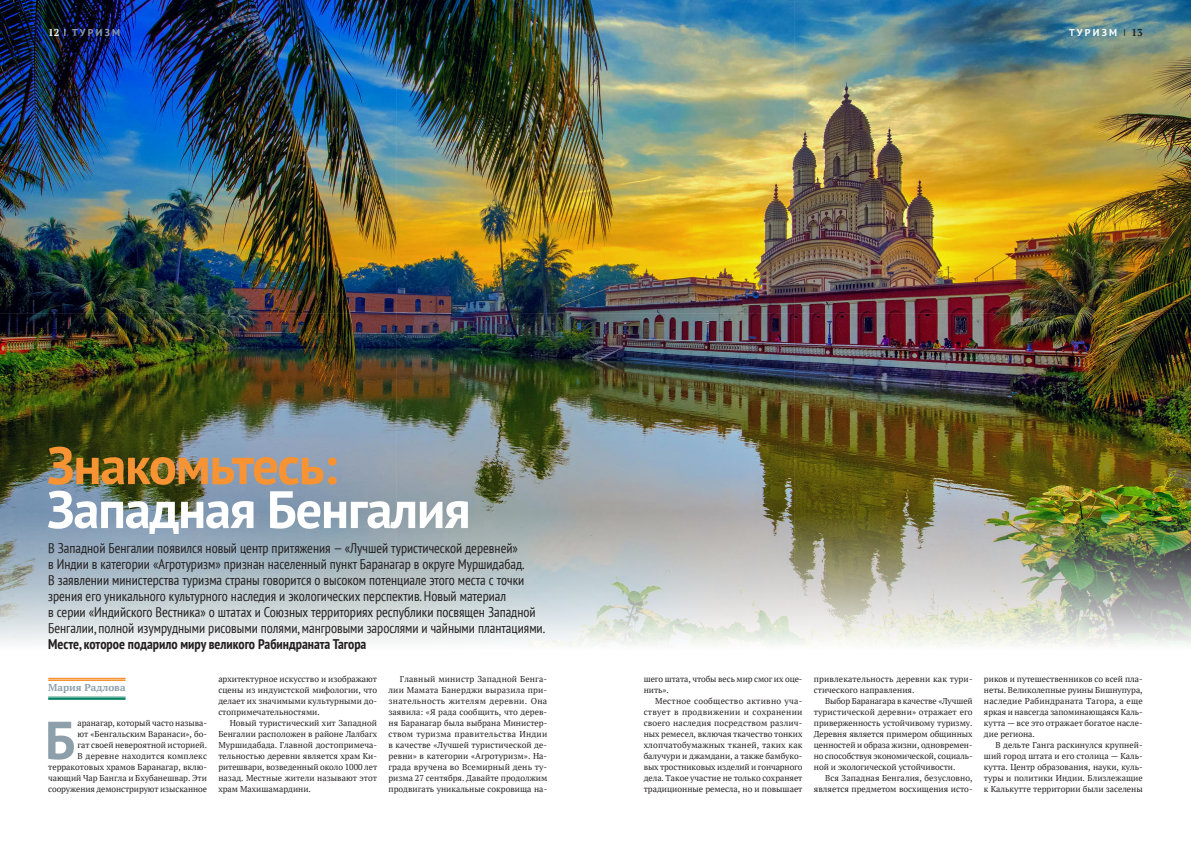
<style>
.page{position:relative;width:1191px;height:842px;background:#fff}
.page>*{position:absolute;margin:0;border:0;box-sizing:border-box;transform-origin:0 0}
.Bukva{font:700 53.4px "PT Sans";color:#8c9faa}
.TITLE_1{font:700 52.5px/44px "PT Sans";letter-spacing:-.025em;color:#fff}
.Lid{font:condensed 14px/16px "PT Sans";color:#231f20}
.Autor{font:700 10px "PT Serif";color:#8c9faa}
.t1{font:700 10px "PT Sans";letter-spacing:.23em;color:#8c9faa}
.t2{font:700 10px "PT Sans";letter-spacing:.23em;color:#fff}
.TEXT{font:8.5px/11px "PT Serif";color:#231f20;text-align:justify}
.Bukva-2{font:8.5px/11px "PT Serif";color:#231f20;text-align:right}
.s1{font-family:"PT Serif";color:#fff}
.s2{font-weight:400;font-stretch:condensed;color:#fff}
.s3{font-weight:400;font-stretch:condensed;color:#231f20}
.s4{font-family:"PT Serif";color:#231f20}
.s5{color:#f79332}
.s6{font-weight:700}
</style>
<div class="page">
<hr style="left:48px;top:697px;width:78px;height:1px;background:#00805f">
<hr style="left:48px;top:698px;width:78px;height:2px;background:#00805f">
<hr style="left:48px;top:678px;width:78px;height:2px;background:#f79332">
<hr style="left:48px;top:680px;width:78px;height:1px;background:#f79332">
<img style="left:0;top:0;width:1191px;height:645px">
<p class="t1" style="left:48px;top:26px;width:74px"><span class="s1">12</span> <span class="s2">I</span> ТУРИЗМ</p>
<p class="t2" style="left:1069px;top:26px;width:75px">ТУРИЗМ <span class="s3">I</span> <span class="s4">13</span></p>
<p class="TITLE_1" style="left:47px;top:442px;width:425px"><span class="s5">Знакомьтесь:<br></span>Западная Бенгалия</p>
<p class="Lid" style="left:48px;top:540px;width:498px">В Западной Бенгалии появился новый центр притяжения — «Лучшей туристической деревней»<br>в Индии в категории «Агротуризм» признан населенный пункт Баранагар в округе Муршидабад.<br>В заявлении министерства туризма страны говорится о высоком потенциале этого места с точки зрения его уникального культурного наследия и экологических перспектив. Новый материал<br>в серии «Индийского Вестника» о штатах и Союзных территориях республики посвящен Западной Бенгалии, полной изумрудными рисовыми полями, мангровыми зарослями и чайными плантациями.<br><span class="s6">Месте, которое подарило миру великого Рабиндраната Тагора</span></p>
<p class="Autor" style="left:48px;top:681px;width:79px">Мария Радлова</p>
<p class="Bukva" style="left:45px;top:705px;width:32px">Б</p>
<p class="Bukva-2" style="left:48px;top:717px;width:160px">аранагар, который часто называ-<br>ют «Бенгальским Варанаси», бо-<br>гат своей невероятной историей.<br>В деревне находится комплекс терракотовых храмов Баранагар, вклю&shy;чающий Чар Бангла и Бхубанешвар. Эти сооружения демонстрируют изысканное</p>
<p class="Bukva-2" style="left:218px;top:673px;width:160px;text-align:justify">архитектурное искусство и изображают сцены из индуистской мифологии, что делает их значимыми культурными до&shy;стопримечательностями.</p>
<p class="TEXT" style="left:218px;top:717px;width:160px;text-indent:11px">Новый туристический хит Западной Бенгалии расположен в районе Лалбагх Муршидабада. Главной достопримеча&shy;тельностью деревни является храм Ки&shy;ритешвари, возведенный около 1000 лет назад. Местные жители называют этот храм Махишамардини.</p>
<p class="TEXT" style="left:388px;top:673px;width:160px;text-indent:11px">Главный министр Западной Бенга&shy;лии Мамата Банерджи выразила при&shy;знательность жителям деревни. Она заявила: «Я рада сообщить, что дерев&shy;ня Баранагар была выбрана Министер&shy;ством туризма правительства Индии в качестве «Лучшей туристической де&shy;ревни» в категории «Агротуризм». На&shy;града вручена во Всемирный день ту&shy;ризма 27 сентября. Давайте продолжим продвигать уникальные сокровища на-</p>
<p class="TEXT" style="left:643px;top:673px;width:160px">шего штата, чтобы весь мир смог их оце&shy;нить».</p>
<p class="TEXT" style="left:643px;top:695px;width:160px;text-indent:11px">Местное сообщество активно уча&shy;ствует в продвижении и сохранении своего наследия посредством различ&shy;ных ремесел, включая ткачество тонких хлопчатобумажных тканей, таких как балучури и джамдани, а также бамбуко&shy;вых тростниковых изделий и гончарного дела. Такое участие не только сохраняет традиционные ремесла, но и повышает</p>
<p class="TEXT" style="left:814px;top:673px;width:160px">привлекательность деревни как тури&shy;стического направления.</p>
<p class="TEXT" style="left:814px;top:695px;width:160px;text-indent:11px">Выбор Баранагара в качестве «Лучшей туристической деревни» отражает его приверженность устойчивому туризму.<br>Деревня является примером общинных ценностей и образа жизни, одновремен&shy;но способствуя экономической, социаль&shy;ной и экологической устойчивости.</p>
<p class="TEXT" style="left:814px;top:772px;width:160px;text-align:right">Вся Западная Бенгалия, безусловно, является предметом восхищения исто-</p>
<p class="TEXT" style="left:984px;top:673px;width:160px">риков и путешественников со всей пла&shy;неты. Великолепные руины Бишнупура, наследие Рабиндраната Тагора, а еще яркая и навсегда запоминающаяся Каль&shy;кутта — все это отражает богатое насле&shy;дие региона.</p>
<p class="TEXT" style="left:984px;top:739px;width:160px;text-indent:11px">В дельте Ганга раскинулся крупней&shy;ший город штата и его столица — Каль&shy;кутта. Центр образования, науки, куль&shy;туры и политики Индии. Близлежащие к Калькутте территории были заселены</p>
</div>
